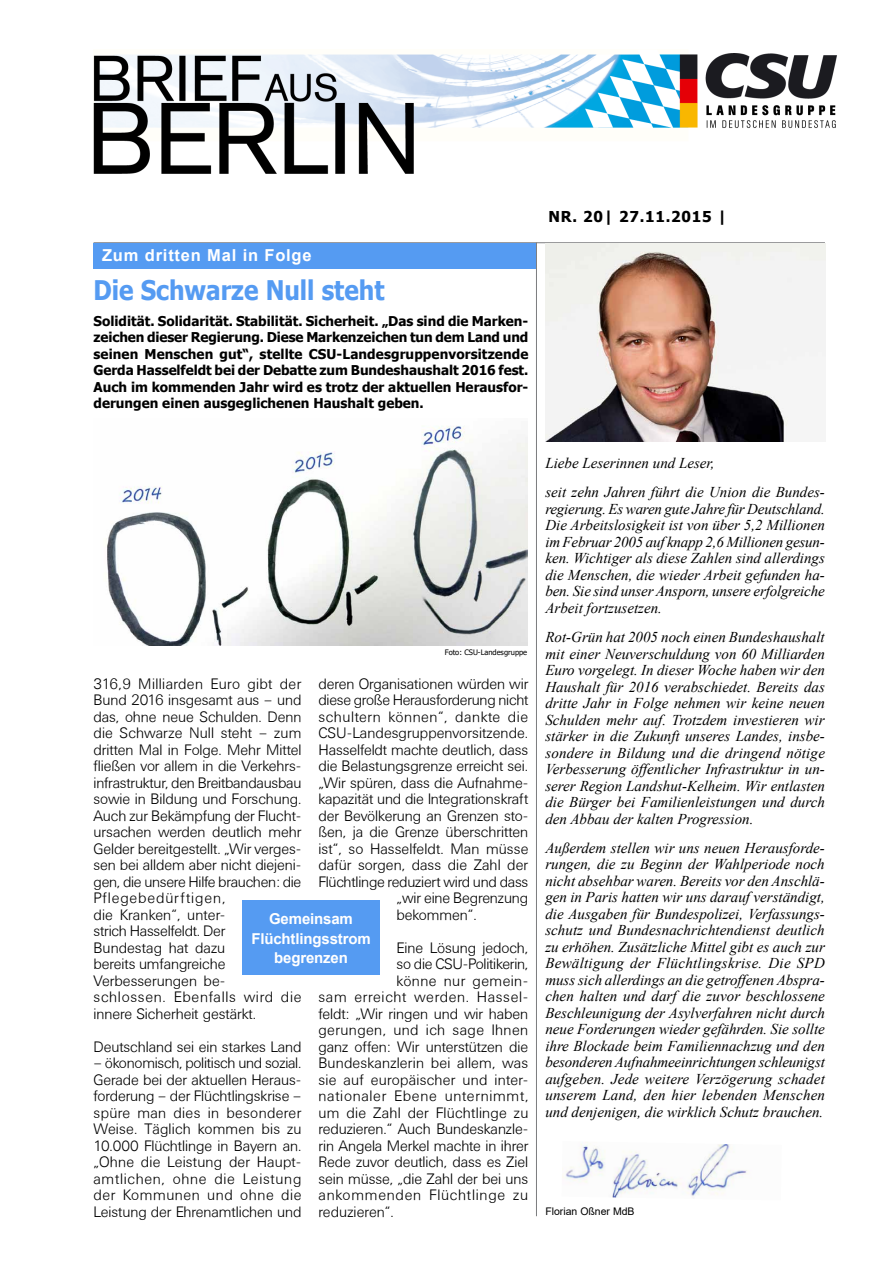
<style>
.page{position:relative;width:893px;height:1263px;background:#fff}
.page>*{position:absolute;margin:0;border:0;box-sizing:border-box;transform-origin:0 0}
._01_BaB_Überschrift{font:700 27px "Tahoma";color:#559bf2;scale:.9 1}
._01_BaB_Überschrift-2{font:700 16.5px "Arial";letter-spacing:.05em;color:#fff}
._06_BaB_1__Seite{font:italic 15px/16.5px "Times New Roman";color:#000;text-align:justify}
._04_BaB_Fließtext{font:300 15px/16.5px "Univers BSK";letter-spacing:-.01em;color:#000}
._04_BaB_Fließtext-2{font:300 15px "Univers BSK";letter-spacing:.01em;color:#000}
._04_BaB_Fließtext-3{font:300 15px "Univers BSK";letter-spacing:.04em;color:#000}
._04_BaB_Fließtext-4{font:300 15px "Univers BSK";letter-spacing:.02em;color:#000}
._14_BaB_Zitat_Text{font:700 15px/19.5px "Arial";letter-spacing:-.01em;color:#fff;text-align:center}
._04_BaB_Fließtext-5{font:300 15px "Univers BSK";letter-spacing:.03em;color:#000}
._04_BaB_Fließtext-6{font:300 15px "Univers BSK";letter-spacing:.045em;color:#000}
._05_BaB_Datum{font:700 15px "Tahoma";letter-spacing:.05em;color:#000}
._03_BaB_Teaser{font:700 13.5px/16.5px "Tahoma";color:#000;text-align:justify}
._07_BaB_Name_MdB{font:10.5px "Arial";color:#000}
._13_BaB_Rechtevermer{font:7.5px "Tahoma";color:#000}
</style>
<div class="page">
<hr style="left:94px;top:242px;width:731px;height:1px;background:#7b7c7e">
<hr style="left:536px;top:242px;width:1px;height:974px;background:#7b7c7e">
<div style="left:94px;top:243px;width:442px;height:25px;background:#559bf2"></div>
<img style="left:107px;top:426px;width:421px;height:220px">
<div style="left:242px;top:900px;width:138px;height:75px;background:#559bf2"></div>
<img style="left:94px;top:53px;width:743px;height:120px">
<img style="left:545px;top:244px;width:280px;height:197px">
<img style="left:562px;top:1142px;width:186px;height:56px">
<p class="_01_BaB_Überschrift-2" style="left:102px;top:244px;width:211px">Zum dritten Mal in Folge</p>
<p class="_01_BaB_Überschrift" style="left:94px;top:272px;width:325px">Die Schwarze Null steht</p>
<p class="_03_BaB_Teaser" style="left:94px;top:313px;width:436px">Solidität. Solidarität. Stabilität. Sicherheit. „Das sind die Marken&shy;zeichen dieser Regierung. Diese Markenzeichen tun dem Land und seinen Menschen gut“, stellte CSU-Landesgruppenvorsitzende Gerda Hasselfeldt bei der Debatte zum Bundeshaushalt 2016 fest.<br>Auch im kommenden Jahr wird es trotz der aktuellen Herausfor&shy;derungen einen ausgeglichenen Haushalt geben.</p>
<p class="_05_BaB_Datum" style="left:549px;top:206px;width:180px">NR. 20| 27.11.2015 |</p>
<p class="_13_BaB_Rechtevermer" style="left:445px;top:647px;width:84px">Foto: CSU-Landesgruppe</p>
<p class="_04_BaB_Fließtext" style="left:318px;top:675px;width:211px">deren Organisationen würden wir</p>
<p class="_04_BaB_Fließtext" style="left:318px;top:692px;width:211px">diese große Herausforderung nicht</p>
<p class="_04_BaB_Fließtext-5" style="left:318px;top:708px;width:211px">schultern können“, dankte die</p>
<p class="_04_BaB_Fließtext" style="left:318px;top:725px;width:211px">CSU-Landesgruppenvorsitzende.</p>
<p class="_04_BaB_Fließtext" style="left:318px;top:741px;width:211px">Hasselfeldt machte deutlich, dass</p>
<p class="_04_BaB_Fließtext" style="left:318px;top:758px;width:211px">die Belastungsgrenze erreicht sei.</p>
<p class="_04_BaB_Fließtext" style="left:318px;top:774px;width:211px">„Wir spüren, dass die Aufnahme-</p>
<p class="_04_BaB_Fließtext" style="left:318px;top:791px;width:211px">kapazität und die Integrationskraft</p>
<p class="_04_BaB_Fließtext" style="left:318px;top:807px;width:211px">der Bevölkerung an Grenzen sto-</p>
<p class="_04_BaB_Fließtext" style="left:318px;top:824px;width:211px">ßen, ja die Grenze überschritten</p>
<p class="_04_BaB_Fließtext" style="left:318px;top:840px;width:212px">ist“, so Hasselfeldt. Man müsse</p>
<p class="_04_BaB_Fließtext" style="left:318px;top:857px;width:211px">dafür sorgen, dass die Zahl der</p>
<p class="_04_BaB_Fließtext" style="left:318px;top:873px;width:211px">Flüchtlinge reduziert wird und dass</p>
<p class="_04_BaB_Fließtext" style="left:397px;top:890px;width:133px">„wir eine Begrenzung</p>
<p class="_04_BaB_Fließtext" style="left:397px;top:906px;width:82px">bekommen“.</p>
<p class="_04_BaB_Fließtext" style="left:397px;top:939px;width:133px">Eine Lösung jedoch,</p>
<p class="_04_BaB_Fließtext" style="left:397px;top:956px;width:133px">so die CSU-Politikerin,</p>
<p class="_04_BaB_Fließtext-4" style="left:397px;top:972px;width:133px">könne nur gemein-</p>
<p class="_04_BaB_Fließtext-3" style="left:318px;top:989px;width:211px">sam erreicht werden. Hassel-</p>
<p class="_04_BaB_Fließtext" style="left:318px;top:1005px;width:211px">feldt: „Wir ringen und wir haben</p>
<p class="_04_BaB_Fließtext-4" style="left:318px;top:1022px;width:211px">gerungen, und ich sage Ihnen</p>
<p class="_04_BaB_Fließtext" style="left:318px;top:1038px;width:211px">ganz offen: Wir unterstützen die</p>
<p class="_04_BaB_Fließtext" style="left:318px;top:1055px;width:211px">Bundeskanzlerin bei allem, was</p>
<p class="_04_BaB_Fließtext-2" style="left:318px;top:1071px;width:211px">sie auf europäischer und inter-</p>
<p class="_04_BaB_Fließtext-3" style="left:318px;top:1088px;width:211px">nationaler Ebene unternimmt,</p>
<p class="_04_BaB_Fließtext-2" style="left:318px;top:1104px;width:211px">um die Zahl der Flüchtlinge zu</p>
<p class="_04_BaB_Fließtext" style="left:318px;top:1121px;width:211px">reduzieren.“ Auch Bundeskanzle-</p>
<p class="_04_BaB_Fließtext" style="left:318px;top:1137px;width:211px">rin Angela Merkel machte in ihrer</p>
<p class="_04_BaB_Fließtext" style="left:318px;top:1154px;width:211px">Rede zuvor deutlich, dass es Ziel</p>
<p class="_04_BaB_Fließtext" style="left:318px;top:1170px;width:211px">sein müsse, „die Zahl der bei uns</p>
<p class="_04_BaB_Fließtext-6" style="left:318px;top:1187px;width:211px">ankommenden Flüchtlinge zu</p>
<p class="_04_BaB_Fließtext" style="left:318px;top:1203px;width:77px">reduzieren“.</p>
<p class="_04_BaB_Fließtext" style="left:94px;top:675px;width:210px">316,9 Milliarden Euro gibt der<br>Bund 2016 insgesamt aus – und das, ohne neue Schulden. Denn die Schwarze Null steht – zum dritten Mal in Folge. Mehr Mittel fließen vor allem in die Verkehrs&shy;infrastruktur, den Breitbandausbau sowie in Bildung und Forschung.<br>Auch zur Bekämpfung der Flucht&shy;ursachen werden deutlich mehr<br>Gelder bereitgestellt. „Wir verges&shy;sen bei alldem aber nicht diejeni&shy;gen, die unsere Hilfe brauchen: die<br>Pflegebedürftigen,<br>die Kranken“, unter-<br>strich Hasselfeldt. Der<br>Bundestag hat dazu<br>bereits umfangreiche<br>Verbesserungen be&shy;schlossen. Ebenfalls wird die innere Sicherheit gestärkt.</p>
<p class="_04_BaB_Fließtext" style="left:94px;top:1038px;width:209px">Deutschland sei ein starkes Land</p>
<p class="_04_BaB_Fließtext" style="left:94px;top:1055px;width:210px;text-align:justify">– ökonomisch, politisch und sozial.<br>Gerade bei der aktuellen Heraus&shy;forderung – der Flüchtlingskrise – spüre man dies in besonderer Weise. Täglich kommen bis zu 10.000 Flüchtlinge in Bayern an. „Ohne die Leistung der Haupt&shy;amtlichen, ohne die Leistung der Kommunen und ohne die Leistung der Ehrenamtlichen und</p>
<p class="_14_BaB_Zitat_Text" style="left:251px;top:909px;width:121px">Gemeinsam<br>Flüchtlingsstrom begrenzen</p>
<p class="_06_BaB_1__Seite" style="left:545px;top:454px;width:171px">Liebe Leserinnen und Leser,</p>
<p class="_06_BaB_1__Seite" style="left:545px;top:484px;width:281px">seit zehn Jahren führt die Union die Bundes&shy;regierung. Es waren gute Jahre für Deutschland.<br>Die Arbeitslosigkeit ist von über 5,2 Millionen im Februar 2005 auf knapp 2,6 Millionen gesun&shy;ken. Wichtiger als diese Zahlen sind allerdings die Menschen, die wieder Arbeit gefunden ha&shy;ben. Sie sind unser Ansporn, unsere erfolgreiche Arbeit fortzusetzen.</p>
<p class="_06_BaB_1__Seite" style="left:545px;top:628px;width:281px">Rot-Grün hat 2005 noch einen Bundeshaushalt mit einer Neuverschuldung von 60 Milliarden Euro vorgelegt. In dieser Woche haben wir den Haushalt für 2016 verabschiedet. Bereits das dritte Jahr in Folge nehmen wir keine neuen Schulden mehr auf. Trotzdem investieren wir stärker in die Zukunft unseres Landes, insbe&shy;sondere in Bildung und die dringend nötige Verbesserung öffentlicher Infrastruktur in un&shy;serer Region Landshut-Kelheim. Wir entlasten die Bürger bei Familienleistungen und durch den Abbau der kalten Progression.</p>
<p class="_06_BaB_1__Seite" style="left:545px;top:839px;width:281px">Außerdem stellen wir uns neuen Herausforde&shy;rungen, die zu Beginn der Wahlperiode noch nicht absehbar waren. Bereits vor den Anschlä&shy;gen in Paris hatten wir uns darauf verständigt, die Ausgaben für Bundespolizei, Verfassungs&shy;schutz und Bundesnachrichtendienst deutlich zu erhöhen. Zusätzliche Mittel gibt es auch zur Bewältigung der Flüchtlingskrise. Die SPD muss sich allerdings an die getroffenen Abspra&shy;chen halten und darf die zuvor beschlossene Beschleunigung der Asylverfahren nicht durch neue Forderungen wieder gefährden. Sie sollte ihre Blockade beim Familiennachzug und den besonderen Aufnahmeeinrichtungen schleunigst aufgeben. Jede weitere Verzögerung schadet unserem Land, den hier lebenden Menschen und denjenigen, die wirklich Schutz brauchen.</p>
<p class="_07_BaB_Name_MdB" style="left:545px;top:1204px;width:91px">Florian Oßner MdB</p>
</div>
